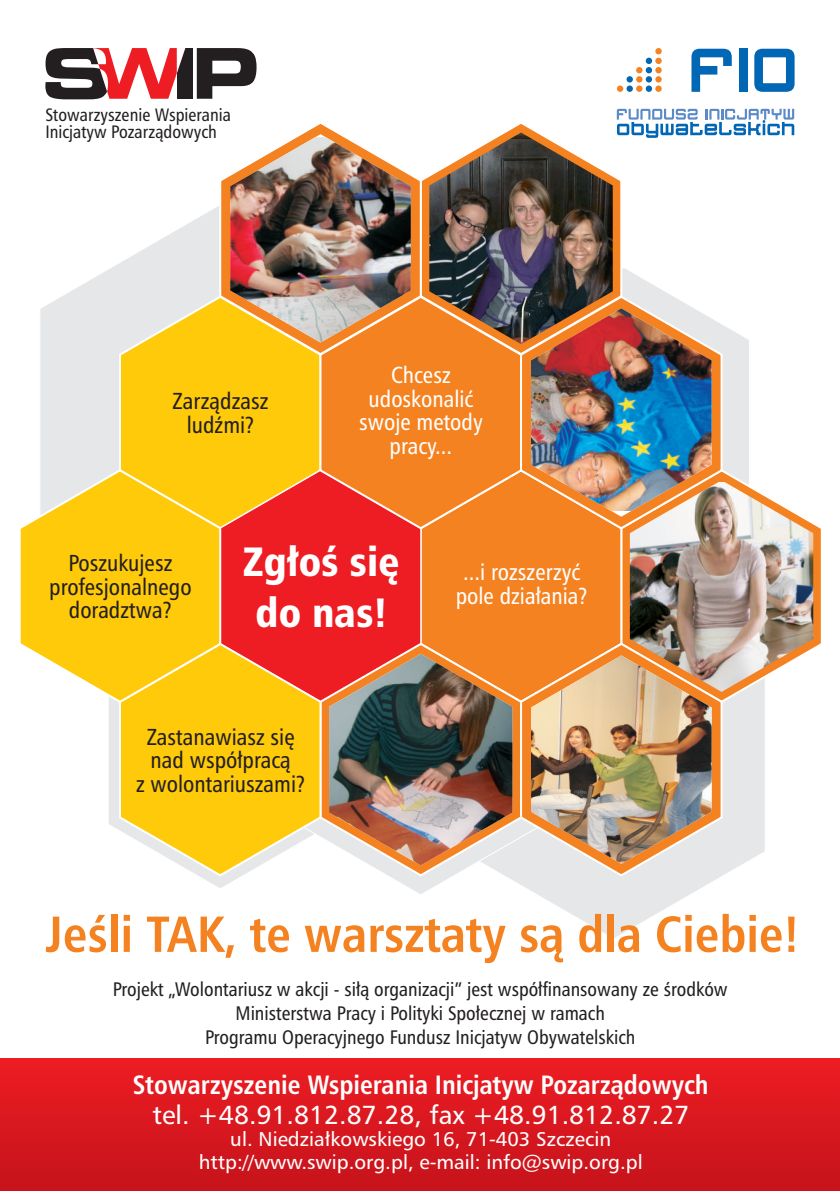
<style>
.page{position:relative;width:840px;height:1191px;background:#fff}
.page>*{position:absolute;margin:0;border:0;box-sizing:border-box;transform-origin:0 0}
.t1{font:700 50.8px "Humnst 777 Cn EU";color:#f58220}
.t2{font:41px/51px "Humnst 777 Blk Cn EU";color:#fff;text-align:center}
.t3{font:700 26.6px "Humnst 777 Cn EU";color:#fff}
.t4{font:26.2px "Humnst 777 EU";color:#fff}
.t5{font:23.2px/23.4px "Humnst 777 Cn EU";color:#231f20;text-align:center}
.t6{font:23.2px/23.4px "Humnst 777 Cn EU";color:#fff;text-align:center}
.t7{font:20px/23px "Humnst 777 EU";color:#fff;text-align:center}
.t8{font:19.6px/23.6px "Humnst 777 Cn EU";color:#231f20;text-align:center}
.t9{font:18px/17.4px "Humnst 777 Cn EU";color:#231f20}
</style>
<div class="page">
<svg style="left:109px;top:704px;width:129px;height:184px"></svg>
<svg style="left:40px;top:207px;width:178px;height:261px;fill:#e6e7e9"></svg>
<svg style="left:623px;top:268px;width:45px;height:26px"></svg>
<svg style="left:539px;top:864px;width:203px;height:74px"></svg>
<svg style="left:393px;top:878px;width:179px;height:17px"></svg>
<div style="left:0;top:1059px;width:839px;height:132px;background:linear-gradient(to bottom,#ed1d23,#c6131b)"></div>
<svg style="left:812px;top:523px;width:9px;height:126px"></svg>
<svg style="left:118px;top:294px;width:200px;height:176px;background:#fbce27"></svg>
<svg style="left:422px;top:124px;width:201px;height:170px"></svg>
<div style="left:421px;top:531px;width:109px;height:110px;background:#f58220"></div>
<svg style="left:222px;top:470px;width:199px;height:171px;background:#ef3022"></svg>
<svg style="left:522px;top:641px;width:201px;height:237px;background:#ebc5a4"></svg>
<svg style="left:322px;top:641px;width:200px;height:237px"></svg>
<svg style="left:118px;top:641px;width:204px;height:237px;background:#fbc637"></svg>
<svg style="left:522px;top:294px;width:171px;height:237px;background:#f2aa6e"></svg>
<svg style="left:318px;top:294px;width:204px;height:237px;background:#f47c24"></svg>
<svg style="left:218px;top:124px;width:204px;height:233px"></svg>
<img style="left:530px;top:308px;width:235px;height:556px">
<div style="left:177px;top:48px;width:15px;height:51px;background:#231f20"></div>
<svg style="left:197px;top:48px;width:59px;height:51px"></svg>
<svg style="left:45px;top:48px;width:140px;height:51px"></svg>
<svg style="left:691px;top:49px;width:40px;height:43px"></svg>
<div style="left:738px;top:49px;width:8px;height:43px;background:#0166b3"></div>
<svg style="left:754px;top:49px;width:40px;height:43px"></svg>
<div style="left:655px;top:85px;width:6px;height:7px;background:#f58220;border-radius:50%"></div>
<svg style="left:645px;top:85px;width:6px;height:7px"></svg>
<svg style="left:635px;top:85px;width:7px;height:7px"></svg>
<div style="left:626px;top:85px;width:6px;height:7px;background:#0166b3;border-radius:50%"></div>
<div style="left:655px;top:76px;width:6px;height:7px;background:#f58220;border-radius:50%"></div>
<div style="left:645px;top:76px;width:6px;height:7px;background:#0166b3;border-radius:50%"></div>
<svg style="left:635px;top:76px;width:7px;height:7px"></svg>
<div style="left:626px;top:76px;width:6px;height:7px;background:#0166b3;border-radius:50%"></div>
<svg style="left:616px;top:85px;width:7px;height:7px"></svg>
<svg style="left:635px;top:67px;width:7px;height:6px"></svg>
<svg style="left:645px;top:48px;width:16px;height:25px"></svg>
<svg style="left:616px;top:109px;width:177px;height:29px"></svg>
<svg style="left:20px;top:468px;width:202px;height:236px;background:#fdd02e"></svg>
<img style="left:230px;top:137px;width:180px;height:205px">
<img style="left:429px;top:133px;width:183px;height:211px">
<img style="left:329px;top:654px;width:183px;height:211px">
<img style="left:629px;top:483px;width:183px;height:209px">
<p class="t9" style="left:45px;top:107px;width:187px">Stowarzyszenie Wspierania<br>Inicjatyw Pozarządowych</p>
<p class="t5" style="left:172px;top:391px;width:97px">Zarządzasz ludźmi?</p>
<p class="t6" style="left:359px;top:365px;width:125px">Chcesz udoskonalić swoje metody pracy...</p>
<p class="t5" style="left:49px;top:553px;width:144px">Poszukujesz profesjonalnego doradztwa?</p>
<h2 class="t2" style="left:243px;top:539px;width:158px">Zgłoś się do nas!</h2>
<p class="t5" style="left:136px;top:727px;width:171px">Zastanawiasz się nad współpracą<br>z wolontariuszami?</p>
<p class="t6" style="left:455px;top:562px;width:133px">...i rozszerzyć pole działania?</p>
<h1 class="t1" style="left:45px;top:914px;width:754px">Jeśli TAK, te warsztaty są dla Ciebie!</h1>
<p class="t8" style="left:113px;top:979px;width:616px">Projekt „Wolontariusz w akcji - siłą organizacji” jest współfinansowany ze środków<br>Ministerstwa Pracy i Polityki Społecznej w ramach<br>Programu Operacyjnego Fundusz Inicjatyw Obywatelskich</p>
<h3 class="t3" style="left:133px;top:1074px;width:577px">Stowarzyszenie Wspierania Inicjatyw Pozarządowych</h3>
<h3 class="t4" style="left:152px;top:1104px;width:538px">tel. +48.91.812.87.28, fax +48.91.812.87.27</h3>
<p class="t7" style="left:199px;top:1128px;width:445px">ul. Niedziałkowskiego 16, 71-403 Szczecin http://www.swip.org.pl, e-mail: info@swip.org.pl</p>
</div>
